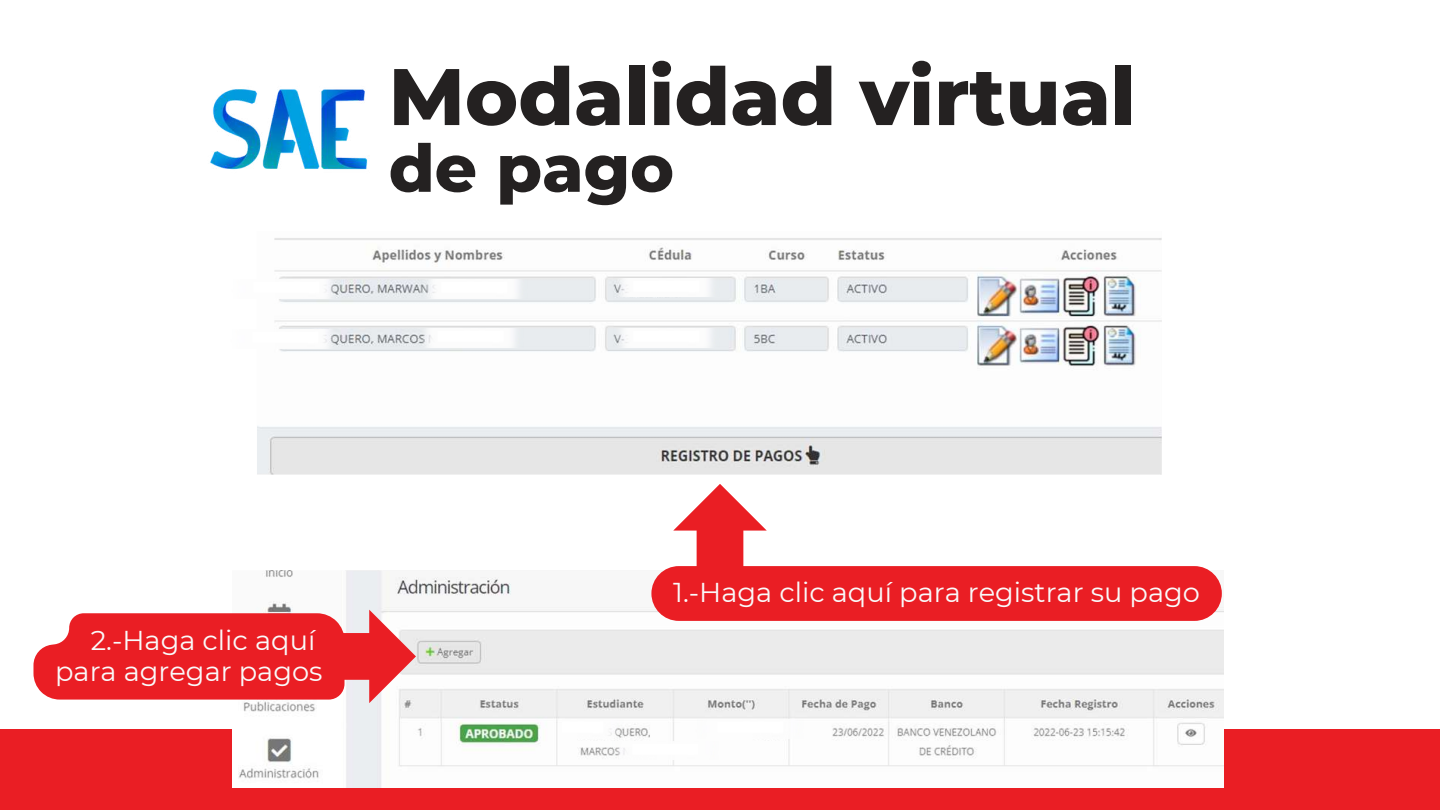
<style>
.page{position:relative;width:1440px;height:810px;background:#ea1e24}
.page>*{position:absolute;margin:0;border:0;box-sizing:border-box;transform-origin:0 0}
.t1{font:800 80px "Montserrat";color:#242121}
.t2{font:800 66px "Montserrat";color:#242121}
.t3{font:27.3px/31.5px "Montserrat";color:#fafafa;text-align:right}
</style>
<div class="page">
<div style="left:0;top:0;width:1440px;height:729px;background:#fff"></div>
<img style="left:232px;top:238px;width:992px;height:549px">
<svg style="left:673px;top:484px;width:94px;height:82px"></svg>
<div style="left:651px;top:566px;width:571px;height:55px;background:#ea1e24;border-radius:27px"></div>
<svg style="left:33px;top:610px;width:383px;height:93px;background:#ec474c"></svg>
<img style="left:210px;top:89px;width:158px;height:81px">
<img style="left:612px;top:329px;width:108px;height:19px">
<img style="left:612px;top:278px;width:108px;height:19px">
<img style="left:416px;top:329px;width:109px;height:19px">
<img style="left:420px;top:280px;width:108px;height:18px">
<img style="left:232px;top:280px;width:109px;height:18px">
<img style="left:232px;top:330px;width:107px;height:18px">
<img style="left:695px;top:720px;width:109px;height:18px">
<div style="left:611px;top:741px;width:109px;height:19px;background:#fdfdfd"></div>
<img style="left:563px;top:720px;width:61px;height:18px">
<h1 class="t1" style="left:389px;top:48px;width:749px">Modalidad virtual</h1>
<h2 class="t2" style="left:389px;top:128px;width:287px">de pago</h2>
<p class="t3" style="left:55px;top:624px;width:269px">2.-Haga clic aquí para agregar pagos</p>
<p class="t3" style="left:673px;top:577px;width:528px">1.-Haga clic aquí para registrar su pago</p>
</div>
